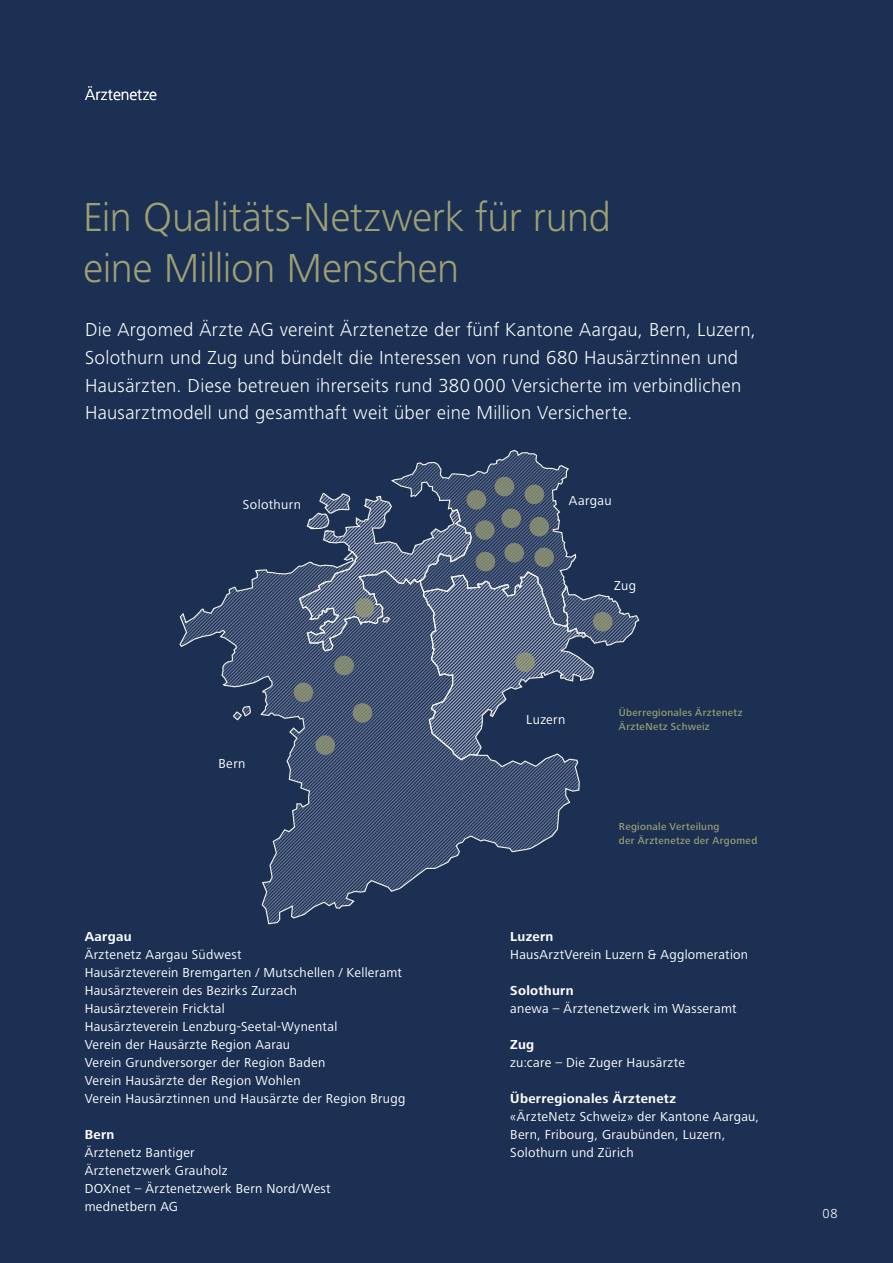
<style>
.page{position:relative;width:893px;height:1263px;background:#1c3053}
.page>*{position:absolute;margin:0;border:0;box-sizing:border-box;transform-origin:0 0}
.t1{font:300 42px/51px "Frutiger Next LT";letter-spacing:-.01em;color:#9ea073}
.t2{font:300 19.5px/27.8px "Frutiger Next LT";letter-spacing:.015em;color:#fff}
.t3{font:300 16.5px "Frutiger Next LT";color:#fff}
.t4{font:13.5px/18px "Frutiger Next LT";letter-spacing:.02em;color:#fff}
.t5{font:700 13.5px "Frutiger Next LT";letter-spacing:.025em;color:#fff}
.t6{font:300 13.5px "Frutiger Next LT";color:#fff}
.t7{font:500 10.5px/13.5px "Frutiger Next LT";letter-spacing:.03em;color:#9ea073}
</style>
<div class="page">
<svg style="left:179px;top:566px;width:401px;height:359px"></svg>
<svg style="left:298px;top:449px;width:342px;height:312px"></svg>
<svg style="left:232px;top:705px;width:19px;height:16px"></svg>
<div style="left:466px;top:490px;width:20px;height:20px;background:#7e8572;border-radius:50%"></div>
<div style="left:495px;top:477px;width:19px;height:19px;background:#808671;border-radius:50%"></div>
<div style="left:525px;top:484px;width:19px;height:20px;background:#818772;border-radius:50%"></div>
<div style="left:529px;top:517px;width:20px;height:19px;background:#7f8671;border-radius:50%"></div>
<div style="left:501px;top:509px;width:20px;height:19px;background:#818772;border-radius:50%"></div>
<div style="left:475px;top:520px;width:20px;height:20px;background:#808771;border-radius:50%"></div>
<div style="left:476px;top:552px;width:19px;height:19px;background:#808671;border-radius:50%"></div>
<div style="left:504px;top:543px;width:20px;height:19px;background:#7f8671;border-radius:50%"></div>
<div style="left:534px;top:548px;width:20px;height:19px;background:#7e8572;border-radius:50%"></div>
<svg style="left:593px;top:612px;width:19px;height:19px"></svg>
<svg style="left:515px;top:652px;width:20px;height:20px"></svg>
<div style="left:334px;top:656px;width:20px;height:19px;background:#808773;border-radius:50%"></div>
<div style="left:294px;top:682px;width:19px;height:20px;background:#818873;border-radius:50%"></div>
<div style="left:353px;top:703px;width:19px;height:20px;background:#818873;border-radius:50%"></div>
<div style="left:315px;top:735px;width:20px;height:20px;background:#808773;border-radius:50%"></div>
<svg style="left:355px;top:598px;width:19px;height:20px"></svg>
<p class="t3" style="left:85px;top:85px;width:74px">Ärztenetze</p>
<h1 class="t1" style="left:83px;top:192px;width:529px">Ein Qualitäts-Netzwerk für rund eine Million Menschen</h1>
<p class="t2" style="left:85px;top:316px;width:672px">Die Argomed Ärzte AG vereint Ärztenetze der fünf Kantone Aargau, Bern, Luzern, Solothurn und Zug und bündelt die Interessen von rund 680 Hausärztinnen und Hausärzten. Diese betreuen ihrerseits rund 380 000 Versicherte im verbindlichen Hausarztmodell und gesamthaft weit über eine Million Versicherte.</p>
<p class="t4" style="left:243px;top:496px;width:60px">Solothurn</p>
<p class="t4" style="left:218px;top:755px;width:29px">Bern</p>
<p class="t5" style="left:85px;top:929px;width:48px">Aargau</p>
<p class="t4" style="left:85px;top:946px;width:322px">Ärztenetz Aargau Südwest<br>Hausärzteverein Bremgarten / Mutschellen / Kelleramt Hausärzteverein des Bezirks Zurzach<br>Hausärzteverein Fricktal<br>Hausärzteverein Lenzburg-Seetal-Wynental<br>Verein der Hausärzte Region Aarau<br>Verein Grundversorger der Region Baden<br>Verein Hausärzte der Region Wohlen<br>Verein Hausärztinnen und Hausärzte der Region Brugg</p>
<p class="t5" style="left:85px;top:1127px;width:31px">Bern</p>
<p class="t4" style="left:85px;top:1144px;width:248px">Ärztenetz Bantiger<br>Ärztenetzwerk Grauholz<br>DOXnet – Ärztenetzwerk Bern Nord/West mednetbern AG</p>
<p class="t4" style="left:569px;top:492px;width:44px">Aargau</p>
<p class="t4" style="left:526px;top:710px;width:41px">Luzern</p>
<p class="t4" style="left:614px;top:577px;width:23px">Zug</p>
<p class="t7" style="left:619px;top:706px;width:125px">Überregionales Ärztenetz<br>ÄrzteNetz Schweiz</p>
<p class="t7" style="left:619px;top:820px;width:140px">Regionale Verteilung<br>der Ärztenetze der Argomed</p>
<p class="t5" style="left:510px;top:929px;width:45px">Luzern</p>
<p class="t4" style="left:510px;top:946px;width:239px">HausArztVerein Luzern &amp; Agglomeration</p>
<p class="t5" style="left:510px;top:983px;width:65px">Solothurn</p>
<p class="t4" style="left:510px;top:1000px;width:228px">anewa – Ärztenetzwerk im Wasseramt</p>
<p class="t5" style="left:510px;top:1037px;width:26px">Zug</p>
<p class="t4" style="left:510px;top:1054px;width:176px">zu:care – Die Zuger Hausärzte</p>
<p class="t5" style="left:510px;top:1091px;width:167px">Überregionales Ärztenetz</p>
<p class="t4" style="left:510px;top:1108px;width:251px">«ÄrzteNetz Schweiz» der Kantone Aargau,<br>Bern, Fribourg, Graubünden, Luzern,<br>Solothurn und Zürich</p>
<p class="t6" style="left:823px;top:1206px;width:17px">08</p>
</div>
